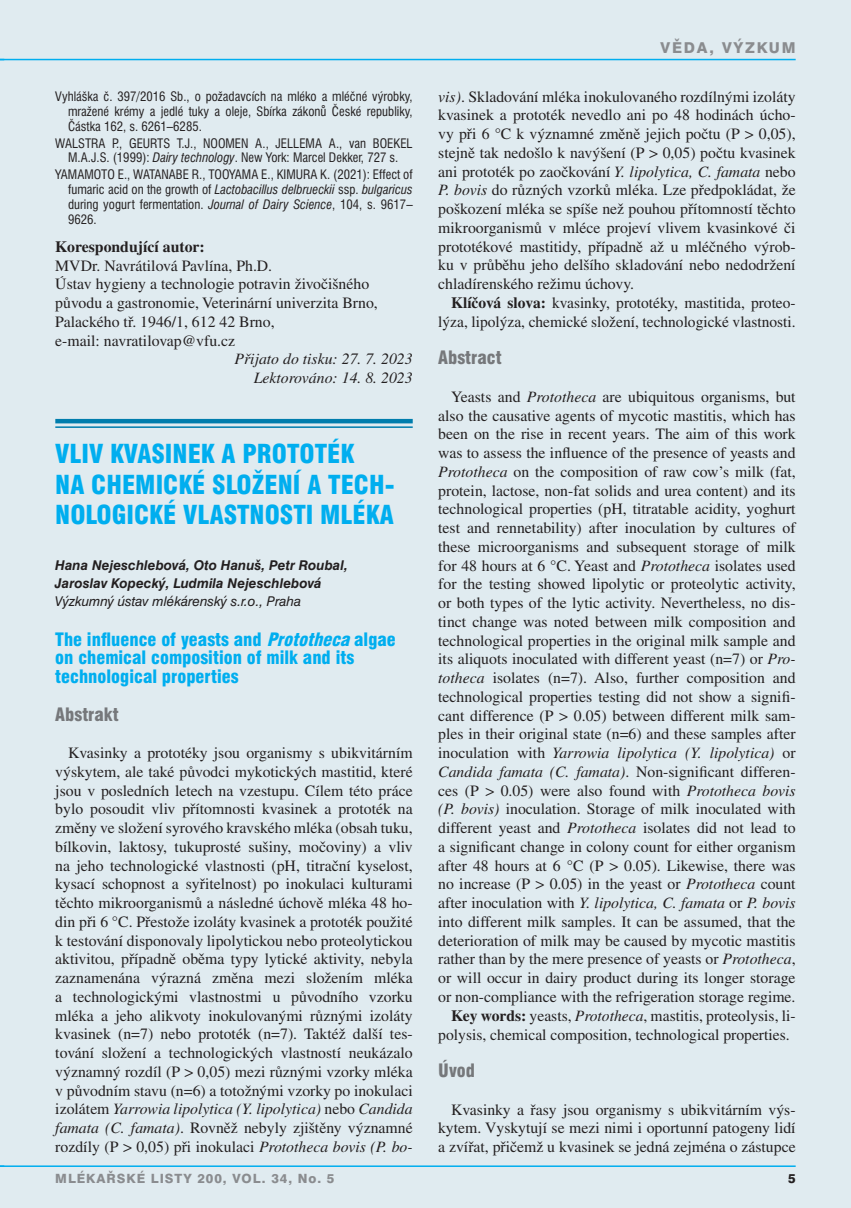
<style>
.page{position:relative;width:851px;height:1208px;background:#fff}
.page>*{position:absolute;margin:0;border:0;box-sizing:border-box;transform-origin:0 0}
.t1{font:900 condensed 25.5px/30.6px "Swiss 721 BTCE";color:#00aeef}
.t2{font:900 condensed 18px/18.8px "Swiss 721 BTCE";color:#00aeef}
.t3{font:900 condensed 18px "Swiss 721 BTCE";color:#76787b}
.t4{font:15.75px/18.8px "Times CE";color:#231f20;text-align:justify}
.t5{font:italic 15.75px/18.8px "Times CE";color:#231f20;text-align:right}
.t6{font:700 15.75px "Times CE";color:#231f20}
.t7{font:800 15px "Swiss 721 BTCE";letter-spacing:.12em;color:#8a8c8f}
.t8{font:italic 700 13.5px/18px "Swiss 721 BTCE";color:#231f20}
.t9{font:italic 13.5px "Swiss 721 BTCE";color:#231f20}
.t10{font:condensed 12.75px/14.9px "Swiss 721 BTCE";color:#231f20;text-align:justify}
.t11{font:800 12.75px "Swiss 721 BTCE";letter-spacing:.075em;color:#8a8c8f}
.t12{font:800 12.75px "Swiss 721 BTCE";color:#231f20}
.s1{font-style:italic}
.s2{font-weight:700}
.s3{font-style:normal}
</style>
<div class="page">
<div style="left:0;top:0;width:850px;height:1208px;background:#e0ebf0"></div>
<hr style="left:0;top:59px;width:795px;height:1px;background:#00aeef">
<hr style="left:0;top:1165px;width:795px;height:2px;background:#00aeef">
<hr style="left:55px;top:419px;width:357px;height:4px;background:#007dad">
<hr style="left:55px;top:426px;width:357px;height:2px;background:#007dad">
<p class="t10" style="left:68px;top:88px;width:346px;text-indent:-13px">Vyhláška č. 397/2016 Sb., o požadavcích na mléko a mléčné výrobky, mražené krémy a jedlé tuky a oleje, Sbírka zákonů České republiky, Částka 162, s. 6261–6285.</p>
<p class="t10" style="left:55px;top:135px;width:359px;text-align:center">WALSTRA P., GEURTS T.J., NOOMEN A., JELLEMA A., van BOEKEL<br>M.A.J.S. (1999): <span class="s1">Dairy technology</span>. New York: Marcel Dekker, 727 s.</p>
<p class="t10" style="left:68px;top:167px;width:346px;text-indent:-13px">YAMAMOTO E., WATANABE R., TOOYAMA E., KIMURA K. (2021): Effect of fumaric acid on the growth of <span class="s1">Lactobacillus delbrueckii</span> ssp. <span class="s1">bulgaricus </span>during yogurt fermentation. <span class="s1">Journal of Dairy Science</span>, 104, s. 9617– 9626.</p>
<p class="t6" style="left:55px;top:237px;width:151px">Korespondující autor:</p>
<p class="t4" style="left:55px;top:256px;width:324px;text-align:left">MVDr. Navrátilová Pavlína, Ph.D.<br>Ústav hygieny a technologie potravin živočišného původu a gastronomie, Veterinární univerzita Brno, Palackého tř. 1946/1, 612 42 Brno,<br>e-mail: navratilovap@vfu.cz</p>
<p class="t5" style="left:234px;top:349px;width:180px">Přijato do tisku: 27. 7. 2023<br>Lektorováno: 14. 8. 2023</p>
<h1 class="t1" style="left:55px;top:437px;width:341px">Vliv kvasinek a prototék<br>na chemické složení a tech&shy;nologické vlastnosti mléka</h1>
<p class="t8" style="left:55px;top:555px;width:294px">Hana Nejeschlebová, Oto Hanuš, Petr Roubal,<br>Jaroslav Kopecký, Ludmila Nejeschlebová</p>
<p class="t9" style="left:55px;top:592px;width:247px">Výzkumný ústav mlékárenský s.r.o., Praha</p>
<p class="t2" style="left:55px;top:629px;width:342px">The influence of yeasts and <span class="s1">Prototheca</span>algae on chemical composition of milk and its technological properties</p>
<p class="t3" style="left:55px;top:702px;width:65px">Abstrakt</p>
<p class="t4" style="left:55px;top:743px;width:359px;text-indent:13px">Kvasinky a prototéky jsou organismy s ubikvitárním výskytem, ale také původci mykotických mastitid, které jsou v posledních letech na vzestupu. Cílem této práce bylo posoudit vliv přítomnosti kvasinek a prototék na změny ve složení syrového kravského mléka (obsah tuku, bílkovin, laktosy, tukuprosté sušiny, močoviny) a vliv na jeho technologické vlastnosti (pH, titrační kyselost, kysací schopnost a syřitelnost) po inokulaci kulturami těchto mikroorganismů a následné úchově mléka 48 ho&shy;din při 6 °C. Přestože izoláty kvasinek a prototék použité k testování disponovaly lipolytickou nebo proteolytickou aktivitou, případně oběma typy lytické aktivity, nebyla zaznamenána výrazná změna mezi složením mléka a technologickými vlastnostmi u původního vzorku mléka a jeho alikvoty inokulovanými různými izoláty kvasinek (n=7) nebo prototék (n=7). Taktéž další tes&shy;tování složení a technologických vlastností neukázalo významný rozdíl (P &gt; 0,05) mezi různými vzorky mléka v původním stavu (n=6) a totožnými vzorky po inokulaci izolátem <span class="s1">Yarrowia lipolytica (Y. lipolytica)</span> nebo <span class="s1">Candida famata (C. famata)</span>. Rovněž nebyly zjištěny významné rozdíly (P &gt; 0,05) při inokulaci <span class="s1">Prototheca bovis (P. bo-</span></p>
<p class="t7" style="left:660px;top:38px;width:137px">VĚDA, VÝZKUM</p>
<p class="t4" style="left:438px;top:87px;width:359px"><span class="s1">vis)</span>. Skladování mléka inokulovaného rozdílnými izoláty kvasinek a prototék nevedlo ani po 48 hodinách úcho&shy;vy při 6 °C k významné změně jejich počtu (P &gt; 0,05), stejně tak nedošlo k navýšení (P &gt; 0,05) počtu kvasinek ani prototék po zaočkování <span class="s1">Y. lipolytica, C. famata</span> nebo <span class="s1">P. bovis</span> do různých vzorků mléka. Lze předpokládat, že poškození mléka se spíše než pouhou přítomností těchto mikroorganismů v mléce projeví vlivem kvasinkové či prototékové mastitidy, případně až u mléčného výrob&shy;ku v průběhu jeho delšího skladování nebo nedodržení chladírenského režimu úchovy.</p>
<p class="t4" style="left:438px;top:293px;width:359px;text-align:right"><span class="s2">Klíčová slova:</span> kvasinky, prototéky, mastitida, proteo&shy;lýza, lipolýza, chemické složení, technologické vlastnosti.</p>
<p class="t3" style="left:438px;top:346px;width:65px">Abstract</p>
<p class="t4" style="left:451px;top:387px;width:346px">Yeasts and <span class="s1">Prototheca</span> are ubiquitous organisms, but</p>
<p class="t4" style="left:438px;top:406px;width:359px">also the causative agents of mycotic mastitis, which has</p>
<p class="t4" style="left:438px;top:424px;width:359px">been on the rise in recent years. The aim of this work</p>
<p class="t4" style="left:438px;top:443px;width:359px">was to assess the influence of the presence of yeasts and</p>
<p class="t4" style="left:438px;top:462px;width:359px"><span class="s1">Prototheca</span> on the composition of raw cow’s milk (fat,</p>
<p class="t4" style="left:438px;top:480px;width:359px">protein, lactose, non-fat solids and urea content) and its</p>
<p class="t4" style="left:438px;top:499px;width:359px">technological properties (pH, titratable acidity, yoghurt</p>
<p class="t4" style="left:438px;top:518px;width:359px">test and rennetability) after inoculation by cultures of</p>
<p class="t4" style="left:438px;top:537px;width:359px">these microorganisms and subsequent storage of milk</p>
<p class="t4" style="left:438px;top:555px;width:359px">for 48 hours at 6 °C. Yeast and <span class="s1">Prototheca</span> isolates used</p>
<p class="t4" style="left:438px;top:574px;width:359px">for the testing showed lipolytic or proteolytic activity,</p>
<p class="t4" style="left:438px;top:593px;width:359px">or both types of the lytic activity. Nevertheless, no dis-</p>
<p class="t4" style="left:438px;top:612px;width:359px">tinct change was noted between milk composition and</p>
<p class="t4" style="left:438px;top:630px;width:359px">technological properties in the original milk sample and</p>
<p class="t4" style="left:438px;top:649px;width:359px">its aliquots inoculated with different yeast (n=7) or <span class="s1">Pro-</span></p>
<p class="t4" style="left:438px;top:668px;width:359px"><span class="s1">totheca</span> isolates (n=7). Also, further composition and</p>
<p class="t4" style="left:438px;top:687px;width:359px">technological properties testing did not show a signifi-</p>
<p class="t4" style="left:438px;top:705px;width:359px">cant difference (P &gt; 0.05) between different milk sam-</p>
<p class="t4" style="left:438px;top:724px;width:359px">ples in their original state (n=6) and these samples after</p>
<p class="t5" style="left:438px;top:743px;width:359px"><span class="s3">inoculation with</span> Yarrowia lipolytica (Y. lipolytica) <span class="s3">or</span></p>
<p class="t4" style="left:438px;top:762px;width:359px"><span class="s1">Candida famata (C. famata)</span>. Non-significant differen-</p>
<p class="t4" style="left:438px;top:780px;width:359px">ces (P &gt; 0.05) were also found with <span class="s1">Prototheca bovis</span></p>
<p class="t4" style="left:438px;top:799px;width:359px"><span class="s1">(P. bovis)</span> inoculation. Storage of milk inoculated with</p>
<p class="t4" style="left:438px;top:818px;width:359px">different yeast and <span class="s1">Prototheca</span> isolates did not lead to</p>
<p class="t4" style="left:438px;top:837px;width:359px">a significant change in colony count for either organism</p>
<p class="t4" style="left:438px;top:855px;width:359px">after 48 hours at 6 °C (P &gt; 0.05). Likewise, there was</p>
<p class="t4" style="left:438px;top:874px;width:359px">no increase (P &gt; 0.05) in the yeast or <span class="s1">Prototheca</span> count</p>
<p class="t5" style="left:438px;top:893px;width:359px"><span class="s3">after inoculation with</span> Y. lipolytica, C. famata <span class="s3">or</span> P. bovis</p>
<p class="t4" style="left:438px;top:912px;width:359px">into different milk samples. It can be assumed, that the</p>
<p class="t4" style="left:438px;top:930px;width:359px">deterioration of milk may be caused by mycotic mastitis</p>
<p class="t4" style="left:438px;top:949px;width:359px">rather than by the mere presence of yeasts or <span class="s1">Prototheca</span>,</p>
<p class="t4" style="left:438px;top:968px;width:359px">or will occur in dairy product during its longer storage</p>
<p class="t4" style="left:438px;top:987px;width:359px">or non-compliance with the refrigeration storage regime.</p>
<p class="t4" style="left:451px;top:1006px;width:346px"><span class="s2">Key words:</span> yeasts, <span class="s1">Prototheca</span>, mastitis, proteolysis, li-</p>
<p class="t4" style="left:438px;top:1024px;width:353px">polysis, chemical composition, technological properties.</p>
<p class="t3" style="left:438px;top:1058px;width:38px">Úvod</p>
<p class="t4" style="left:438px;top:1099px;width:359px;text-indent:13px">Kvasinky a řasy jsou organismy s ubikvitárním výs&shy;kytem. Vyskytují se mezi nimi i oportunní patogeny lidí a zvířat, přičemž u kvasinek se jedná zejména o zástupce</p>
<p class="t11" style="left:55px;top:1170px;width:280px">MLÉKAŘSKÉ LISTY 200, VOL. 34, NO. 5</p>
<p class="t12" style="left:788px;top:1170px;width:9px">5</p>
</div>
